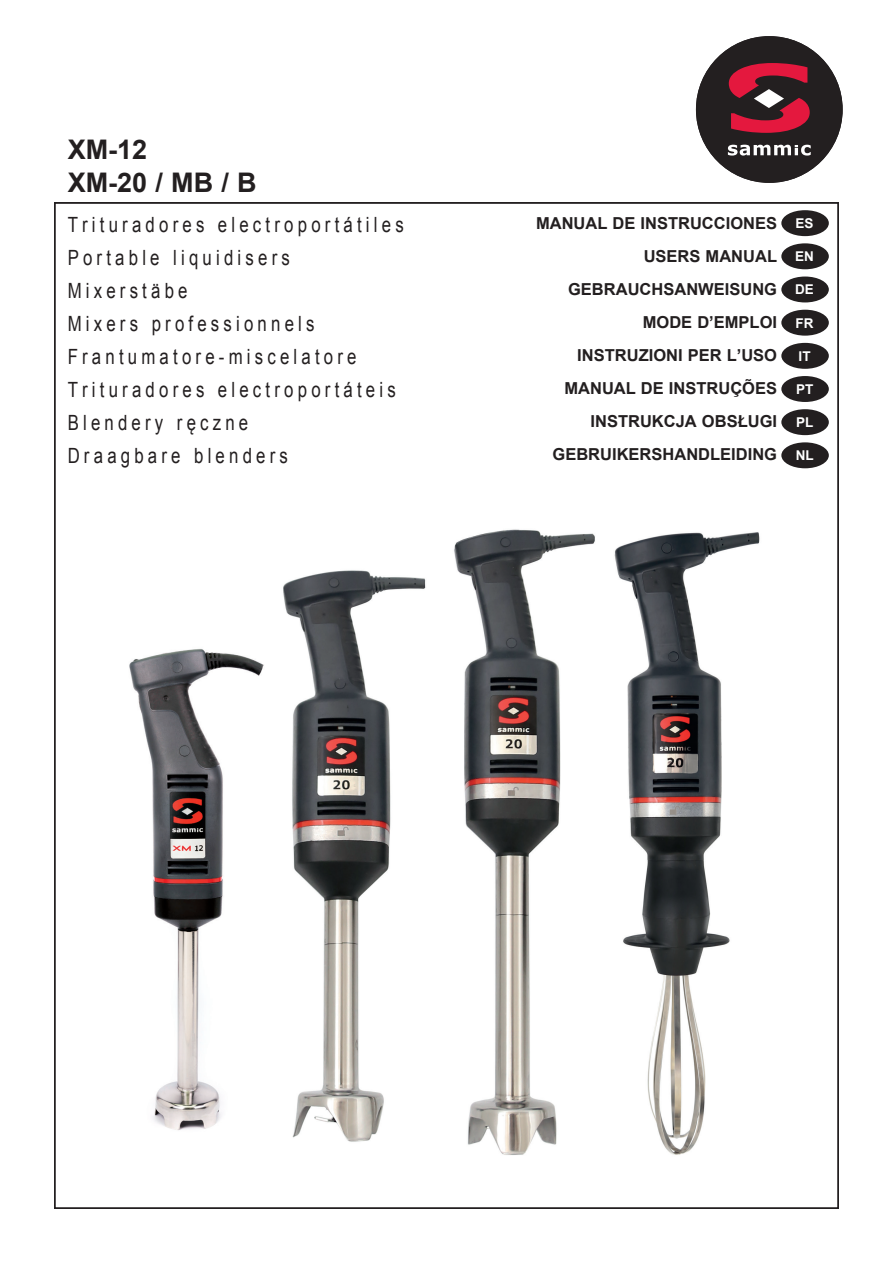
<style>
.page{position:relative;width:893px;height:1263px;background:#fff}
.page>*{position:absolute;margin:0;border:0;box-sizing:border-box;transform-origin:0 0}
.t1{font:700 27px/32.4px "Arial";color:#231f20}
.t2{font:21px/33px "Arial";letter-spacing:.25em;color:#231f20;scale:.8 1}
.t3{font:700 16.5px/33px "Arial";color:#231f20;text-align:right}
.t4{font:700 13.5px "Arial";color:#fff}
</style>
<div class="page">
<div style="left:781px;top:210px;width:48px;height:26px;background:#231f20;border-radius:50%"></div>
<div style="left:781px;top:243px;width:48px;height:26px;background:#231f20;border-radius:50%"></div>
<div style="left:781px;top:276px;width:48px;height:26px;background:#231f20;border-radius:50%"></div>
<div style="left:781px;top:310px;width:48px;height:26px;background:#231f20;border-radius:50%"></div>
<div style="left:781px;top:343px;width:48px;height:26px;background:#231f20;border-radius:50%"></div>
<div style="left:781px;top:376px;width:48px;height:26px;background:#231f20;border-radius:50%"></div>
<div style="left:781px;top:409px;width:48px;height:26px;background:#231f20;border-radius:50%"></div>
<div style="left:781px;top:442px;width:48px;height:26px;background:#231f20;border-radius:50%"></div>
<div style="left:696px;top:36px;width:147px;height:147px;background:#231f20;border-radius:50%"></div>
<svg style="left:729px;top:63px;width:81px;height:70px"></svg>
<svg style="left:728px;top:145px;width:83px;height:11px"></svg>
<img style="left:129px;top:649px;width:135px;height:481px">
<img style="left:283px;top:570px;width:143px;height:572px">
<img style="left:454px;top:529px;width:141px;height:626px">
<img style="left:614px;top:532px;width:146px;height:623px">
<p class="t1" style="left:68px;top:135px;width:191px">XM-12<br>XM-20 / MB / B</p>
<p class="t3" style="left:536px;top:207px;width:243px">MANUAL DE INSTRUCCIONES<br>USERS MANUAL<br>GEBRAUCHSANWEISUNG<br>MODE D’EMPLOI<br>INSTRUZIONI PER L’USO<br>MANUAL DE INSTRUÇÕES<br>INSTRUKCJA OBSŁUGI<br>GEBRUIKERSHANDLEIDING</p>
<p class="t2" style="left:68px;top:209px;width:422px">Trituradores electroportátiles<br>Portable liquidisers<br>Mixerstäbe<br>Mixers professionnels<br>Frantumatore-miscelatore<br>Trituradores electroportáteis<br>Blendery ręczne<br>Draagbare blenders</p>
<p class="t4" style="left:796px;top:214px;width:20px">ES</p>
<p class="t4" style="left:795px;top:248px;width:20px">EN</p>
<p class="t4" style="left:795px;top:281px;width:20px">DE</p>
<p class="t4" style="left:796px;top:314px;width:19px">FR</p>
<p class="t4" style="left:799px;top:347px;width:14px">IT</p>
<p class="t4" style="left:796px;top:380px;width:19px">PT</p>
<p class="t4" style="left:796px;top:413px;width:19px">PL</p>
<p class="t4" style="left:796px;top:447px;width:19px">NL</p>
</div>
